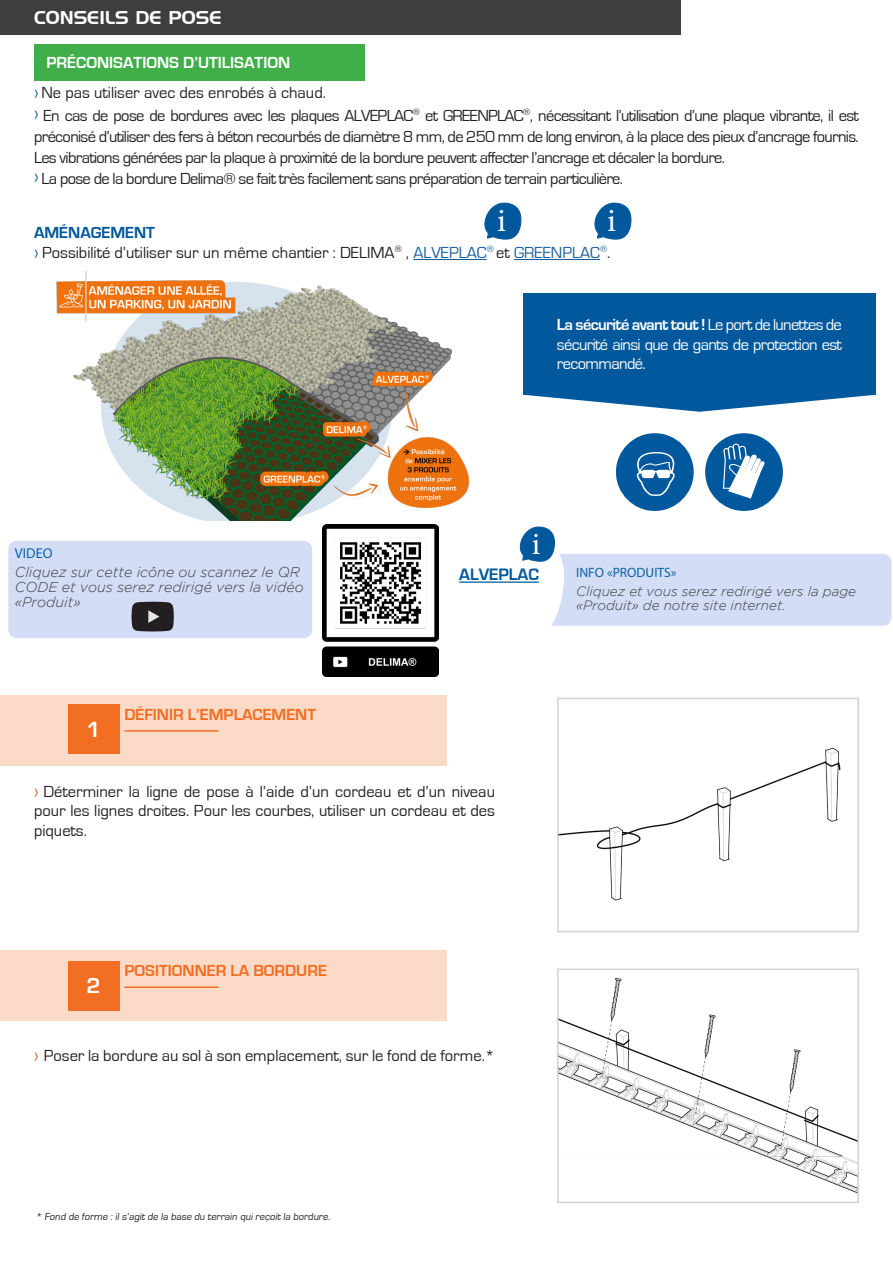
<style>
.page{position:relative;width:893px;height:1263px;background:#fff}
.page>*{position:absolute;margin:0;border:0;box-sizing:border-box;transform-origin:0 0}
.t1{font:33px "Minion Pro";color:#fff}
.t2{font:31.35px "Minion Pro";color:#fff}
.t3{font:700 22.5px "Eurostile";color:#fff}
.t4{font:18px "Handel Gothic BT";color:#fff}
.t5{font:700 17.1px "Eurostile";color:#01589c}
.t6{font:16.5px/19.5px "Eurostile";color:#231f20;text-align:justify}
.t7{font:16.5px/19.5px "Eurostile";letter-spacing:-.04em;color:#fff;text-align:justify}
.t8{font:16.5px "Eurostile";letter-spacing:-.04em;color:#231f20}
.t9{font:700 16.5px "Eurostile";color:#f16e23}
.t10{font:700 16.5px "Eurostile";color:#fff}
.t11{font:700 16.5px "Eurostile";color:#01589c}
.t12{font:italic 300 14.25px/15px "Gotham";color:#3e3e3f}
.t13{font:14.25px "Myriad Pro";color:#0c62a3}
.t14{font:italic 300 13.5px/14.2px "Gotham";color:#3e3e3f}
.t15{font:13.5px "Myriad Pro";color:#0c62a3}
.t16{font:10.5px "Eurostile";color:#231f20}
.s1{color:#01589c}
.s2{color:#175d9e}
.s3{font-weight:700}
.s4{color:#d1572a}
</style>
<div class="page">
<div style="left:523px;top:294px;width:353px;height:101px;background:#01589c"></div>
<img style="left:560px;top:747px;width:281px;height:154px">
<div style="left:557px;top:698px;width:302px;height:234px;border:2px solid #d1d2d4"></div>
<img style="left:560px;top:978px;width:296px;height:215px">
<div style="left:557px;top:968px;width:302px;height:235px;border:2px solid #d1d2d4"></div>
<div style="left:616px;top:433px;width:78px;height:78px;background:#01589c;border-radius:50%"></div>
<svg style="left:636px;top:452px;width:39px;height:44px"></svg>
<div style="left:705px;top:433px;width:78px;height:78px;background:#01589c;border-radius:50%"></div>
<svg style="left:723px;top:443px;width:42px;height:56px"></svg>
<svg style="left:526px;top:395px;width:347px;height:17px"></svg>
<div style="left:0;top:695px;width:446px;height:70px;background:#fbdbc8"></div>
<div style="left:68px;top:705px;width:51px;height:49px;background:#f16e23"></div>
<hr style="left:124px;top:730px;width:95px;height:2px;background:#f16e23">
<div style="left:0;top:950px;width:446px;height:70px;background:#fbdbc8"></div>
<div style="left:68px;top:961px;width:51px;height:49px;background:#f16e23"></div>
<hr style="left:124px;top:986px;width:95px;height:2px;background:#f16e23">
<div style="left:34px;top:44px;width:331px;height:36px;background:#40ae49"></div>
<hr style="left:413px;top:259px;width:74px;height:1px;background:#175d9e">
<hr style="left:514px;top:259px;width:86px;height:1px;background:#175d9e">
<img style="left:56px;top:272px;width:414px;height:249px">
<svg style="left:484px;top:202px;width:38px;height:38px"></svg>
<svg style="left:594px;top:202px;width:38px;height:38px"></svg>
<div style="left:485px;top:554px;width:406px;height:72px;background:#d4ddf6;border-radius:8px"></div>
<svg style="left:485px;top:526px;width:79px;height:100px"></svg>
<hr style="left:459px;top:581px;width:80px;height:2px;background:#01589c">
<div style="left:8px;top:541px;width:304px;height:97px;background:#d4ddf6;border-radius:9px"></div>
<svg style="left:132px;top:602px;width:42px;height:29px"></svg>
<img style="left:322px;top:524px;width:117px;height:152px">
<div style="left:0;top:0;width:680px;height:34px;background:#3e3e3f"></div>
<p class="t4" style="left:34px;top:7px;width:189px">CONSEILS DE POSE</p>
<p class="t10" style="left:47px;top:53px;width:245px">PRÉCONISATIONS D’UTILISATION</p>
<p class="t6" style="left:34px;top:83px;width:293px"><span class="s1">›</span> Ne pas utiliser avec des enrobés à chaud.</p>
<p class="t6" style="left:34px;top:105px;width:826px;line-height:21px"><span class="s1">›</span> En cas de pose de bordures avec les plaques ALVEPLAC<sup>®</sup> et GREENPLAC<sup>®</sup>, nécessitant l’utilisation d’une plaque vibrante, il est préconisé d’utiliser des fers à béton recourbés de diamètre 8 mm, de 250 mm de long environ, à la place des pieux d’ancrage fournis.<br>Les vibrations générées par la plaque à proximité de la bordure peuvent affecter l’ancrage et décaler la bordure.</p>
<p class="t8" style="left:34px;top:170px;width:591px"><span class="s1">›</span> La pose de la bordure Delima® se fait très facilement sans préparation de terrain particulière.</p>
<p class="t11" style="left:34px;top:224px;width:122px">AMÉNAGEMENT</p>
<p class="t6" style="left:34px;top:243px;width:578px"><span class="s1">›</span> Possibilité d’utiliser sur un même chantier : DELIMA<sup>®</sup> , <span class="s2">ALVEPLAC</span><sup>®</sup> et <span class="s2">GREENPLAC</span><sup>®</sup>.</p>
<p class="t1" style="left:497px;top:199px;width:10px">i</p>
<p class="t1" style="left:607px;top:199px;width:10px">i</p>
<p class="t7" style="left:557px;top:315px;width:286px"><span class="s3">La sécurité avant tout !</span> Le port de lunettes de sécurité ainsi que de gants de protection est recommandé.</p>
<p class="t13" style="left:15px;top:544px;width:39px">VIDEO</p>
<p class="t12" style="left:15px;top:565px;width:290px">Cliquez sur cette icône ou scannez le QR<br>CODE et vous serez redirigé vers la vidéo «Produit»</p>
<p class="t2" style="left:532px;top:523px;width:10px">i</p>
<p class="t5" style="left:459px;top:565px;width:81px">ALVEPLAC</p>
<p class="t15" style="left:576px;top:564px;width:102px">INFO «PRODUITS»</p>
<p class="t14" style="left:576px;top:584px;width:282px">Cliquez et vous serez redirigé vers la page «Produit» de notre site internet.</p>
<p class="t3" style="left:86px;top:717px;width:16px">1</p>
<p class="t9" style="left:124px;top:706px;width:193px">DÉFINIR L’EMPLACEMENT</p>
<p class="t6" style="left:34px;top:782px;width:462px"><span class="s4">›</span> Déterminer la ligne de pose à l’aide d’un cordeau et d’un niveau pour les lignes droites. Pour les courbes, utiliser un cordeau et des piquets.</p>
<p class="t3" style="left:86px;top:973px;width:16px">2</p>
<p class="t9" style="left:124px;top:962px;width:204px">POSITIONNER LA BORDURE</p>
<p class="t6" style="left:34px;top:1046px;width:462px"><span class="s4">›</span> Poser la bordure au sol à son emplacement, sur le fond de forme.*</p>
<p class="t16" style="left:35px;top:1211px;width:298px">* Fond de forme : il s’agit de la base du terrain qui reçoit la bordure.</p>
</div>
